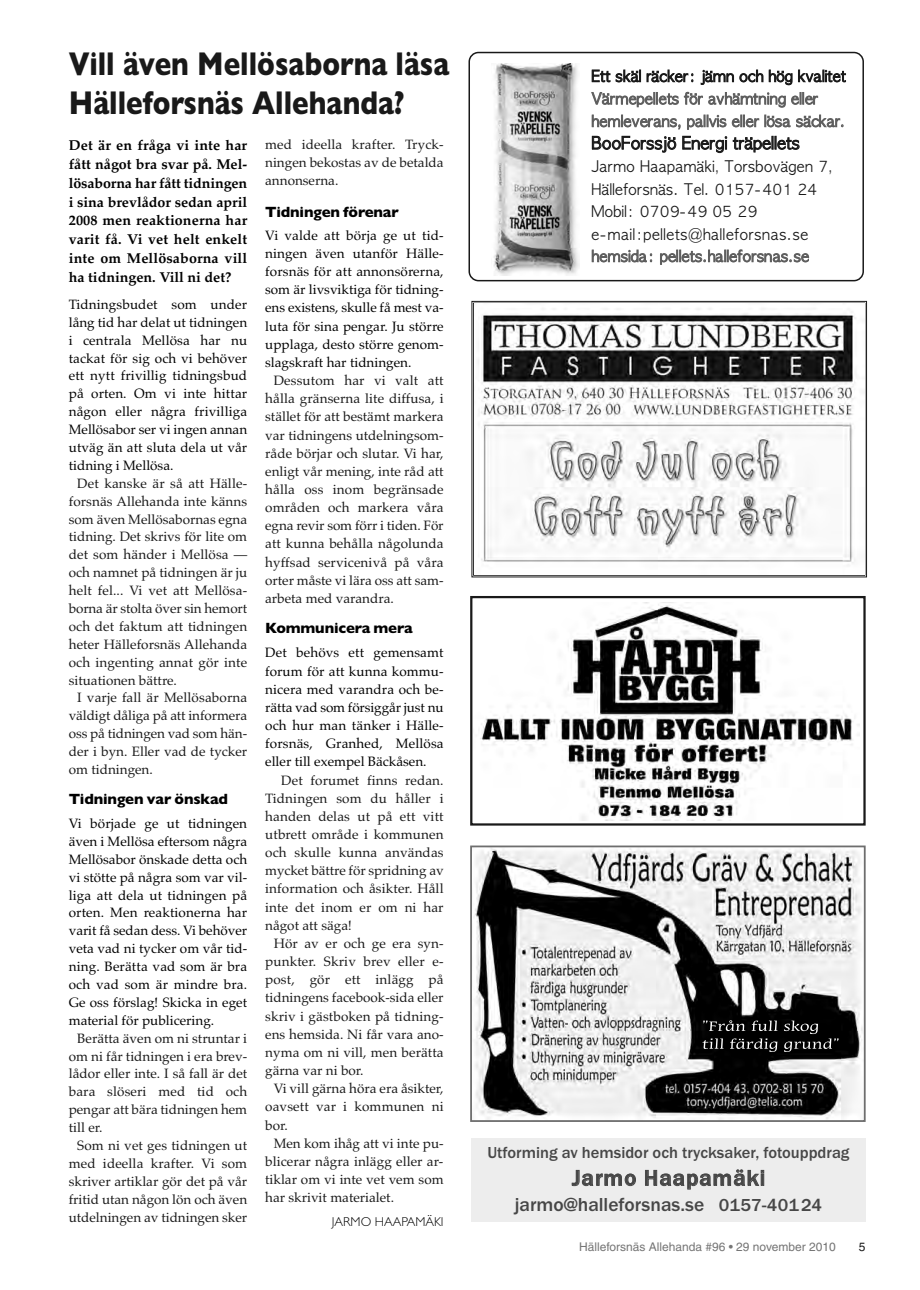
<style>
.page{position:relative;width:920px;height:1290px;background:#fff}
.page>*{position:absolute;margin:0;border:0;box-sizing:border-box;transform-origin:0 0}
.t1{font:700 33.3px/39.6px "Gill Sans";color:#191919;scale:.83 1}
.t2{font:500 22.5px "Franklin Gothic";letter-spacing:.05em;color:#474747}
.t3{font:500 19.5px "Franklin Gothic";color:#474747}
.t4{font:500 16.5px "Franklin Gothic";color:#474747}
.t5{font:16.5px "Apple Gothic";letter-spacing:.025em;color:#191919;scale:.95 1}
.t6{font:15px/22.5px "Apple Gothic";letter-spacing:.025em;color:#191919;scale:.95 1}
.t7{font:15px/22.5px "Apple Gothic";letter-spacing:.025em;color:#5e5e5e;scale:.95 1}
.t8{font:700 15px "Gill Sans";letter-spacing:-.01em;color:#000}
.t9{font:700 14.25px/18.9px "Palatino";letter-spacing:.01em;color:#000;text-align:justify}
.t10{font:13.5px/18.1px "Palatino";color:#191919;text-align:justify}
.t11{font:13.5px/17.9px "Palatino";color:#000;text-align:justify}
.t12{font:300 12.9px "Gill Sans";color:#000}
.t13{font:12px "Helvetica";color:#757575}
.t14{font:12px "Helvetica";color:#191919}
.s1{color:#474747}
.s2{font-size:18px}
</style>
<div class="page">
<img style="left:480px;top:603px;width:379px;height:217px">
<div style="left:470px;top:596px;width:396px;height:230px;border:2px solid #191919"></div>
<img style="left:475px;top:848px;width:388px;height:271px">
<img style="left:703px;top:1020px;width:55px;height:11px">
<div style="left:470px;top:845px;width:396px;height:277px;border:2px solid #6e6e6e"></div>
<div style="left:471px;top:301px;width:396px;height:276px;border:1px solid #191919"></div>
<img style="left:478px;top:308px;width:386px;height:255px">
<svg style="left:468px;top:52px;width:396px;height:229px"></svg>
<div style="left:488px;top:64px;width:92px;height:212px;background:#fff"></div>
<img style="left:493px;top:64px;width:87px;height:212px">
<div style="left:471px;top:1138px;width:394px;height:83px;background:#ededed"></div>
<h1 class="t1" style="left:69px;top:43px;width:460px">Vill även Mellösaborna läsa<br>Hälleforsnäs Allehanda?</h1>
<p class="t9" style="left:69px;top:135px;width:180px">Det är en fråga vi inte har fått något bra svar på. Mel&shy;lösaborna har fått tidningen i sina brevlådor sedan april 2008 men reaktionerna har varit få. Vi vet helt enkelt inte om Mellösaborna vill ha tidningen. Vill ni det?</p>
<p class="t11" style="left:69px;top:295px;width:180px">Tidningsbudet som under lång tid har delat ut tidningen i centrala Mellösa har nu tackat för sig och vi behöver ett nytt frivillig tidningsbud på orten. Om vi inte hittar någon eller några frivilliga Mellösabor ser vi ingen annan utväg än att sluta dela ut vår tidning i Mellösa.</p>
<p class="t10" style="left:69px;top:474px;width:180px;text-indent:9px">Det kanske är så att Hälle&shy;forsnäs Allehanda inte känns som även Mellösabornas egna tidning. Det skrivs för lite om det som händer i Mellösa — och namnet på tidningen är ju helt fel... Vi vet att Mellösa&shy;borna är stolta över sin hemort och det faktum att tidningen heter Hälleforsnäs Allehanda och ingenting annat gör inte situationen bättre.</p>
<p class="t10" style="left:69px;top:689px;width:180px;text-indent:9px">I varje fall är Mellösaborna väldigt dåliga på att informera oss på tidningen vad som hän&shy;der i byn. Eller vad de tycker om tidningen.</p>
<p class="t8" style="left:69px;top:790px;width:161px">Tidningen var önskad</p>
<p class="t11" style="left:69px;top:814px;width:180px">Vi började ge ut tidningen även i Mellösa eftersom några Mellösabor önskade detta och vi stötte på några som var vil&shy;liga att dela ut tidningen på orten. Men reaktionerna har varit få sedan dess. Vi behöver veta vad ni tycker om vår tid&shy;ning. Berätta vad som är bra och vad som är mindre bra.<br>Ge oss förslag! Skicka in eget material för publicering.</p>
<p class="t10" style="left:69px;top:1029px;width:180px;text-indent:9px">Berätta även om ni struntar i om ni får tidningen i era brev&shy;lådor eller inte. I så fall är det bara slöseri med tid och pengar att bära tidningen hem till er.</p>
<p class="t10" style="left:69px;top:1136px;width:180px;text-indent:9px">Som ni vet ges tidningen ut med ideella krafter. Vi som skriver artiklar gör det på vår fritid utan någon lön och även utdelningen av tidningen sker</p>
<p class="t10" style="left:265px;top:135px;width:180px">med ideella krafter. Tryck&shy;ningen bekostas av de betalda annonserna.</p>
<p class="t8" style="left:265px;top:203px;width:135px">Tidningen förenar</p>
<p class="t11" style="left:265px;top:226px;width:180px">Vi valde att börja ge ut tid&shy;ningen även utanför Hälle&shy;forsnäs för att annonsörerna, som är livsviktiga för tidning&shy;ens existens, skulle få mest va&shy;luta för sina pengar. Ju större upplaga, desto större genom&shy;slagskraft har tidningen.</p>
<p class="t10" style="left:265px;top:371px;width:180px;text-indent:9px">Dessutom har vi valt att hålla gränserna lite diffusa, i stället för att bestämt markera var tidningens utdelningsom&shy;råde börjar och slutar. Vi har, enligt vår mening, inte råd att hålla oss inom begränsade områden och markera våra egna revir som förr i tiden. För att kunna behålla någolunda hyffsad servicenivå på våra orter måste vi lära oss att sam&shy;arbeta med varandra.</p>
<p class="t8" style="left:265px;top:619px;width:149px">Kommunicera mera</p>
<p class="t11" style="left:265px;top:644px;width:180px">Det behövs ett gemensamt forum för att kunna kommu&shy;nicera med varandra och be&shy;rätta vad som försiggår just nu och hur man tänker i Hälle&shy;forsnäs, Granhed, Mellösa eller till exempel Bäckåsen.</p>
<p class="t10" style="left:265px;top:771px;width:180px;text-indent:16px">Det forumet finns redan.<br>Tidningen som du håller i handen delas ut på ett vitt utbrett område i kommunen och skulle kunna användas mycket bättre för spridning av information och åsikter. Håll inte det inom er om ni har något att säga!</p>
<p class="t10" style="left:265px;top:934px;width:180px;text-indent:9px">Hör av er och ge era syn&shy;punkter. Skriv brev eller e&shy;post, gör ett inlägg på tidningens facebook-sida eller skriv i gästboken på tidning&shy;ens hemsida. Ni får vara ano&shy;nyma om ni vill, men berätta gärna var ni bor.</p>
<p class="t10" style="left:265px;top:1079px;width:180px;text-indent:9px">Vi vill gärna höra era åsikter, oavsett var i kommunen ni bor.</p>
<p class="t10" style="left:265px;top:1134px;width:180px;text-indent:9px">Men kom ihåg att vi inte pu&shy;blicerar några inlägg eller ar&shy;tiklar om vi inte vet vem som har skrivit materialet.</p>
<p class="t12" style="left:332px;top:1213px;width:113px">JARMO HAAPAMÄKI</p>
<p class="t6" style="left:592px;top:65px;width:269px">Ett skäl räcker: jämn och hög kvalitet</p>
<p class="t7" style="left:592px;top:88px;width:268px">Värmepellets för avhämtning eller hemleverans, pallvis eller lösa säckar.</p>
<p class="t5" style="left:592px;top:134px;width:220px">BooForssjö Energi träpellets</p>
<p class="t6" style="left:592px;top:156px;width:255px">Jarmo Haapamäki<span class="s1">,</span> Torsbovägen 7<span class="s1">,<br></span>Hälleforsnäs. Tel. 0157-401 24<br>Mobil: 0709-49 05 29 e-mail:pellets@halleforsnas.se</p>
<p class="t7" style="left:592px;top:245px;width:230px">hemsida: pellets.halleforsnas.se</p>
<p class="t4" style="left:487px;top:1142px;width:364px">Utforming av hemsidor och trycksaker, fotouppdrag</p>
<h2 class="t2" style="left:572px;top:1164px;width:194px">Jarmo Haapamäki</h2>
<h3 class="t3" style="left:515px;top:1193px;width:309px">jarmo@halleforsnas.se <span class="s2">0157-40124</span></h3>
<p class="t13" style="left:579px;top:1242px;width:258px">Hälleforsnäs Allehanda #96 • 29 november 2010</p>
<p class="t14" style="left:859px;top:1242px;width:8px">5</p>
</div>
